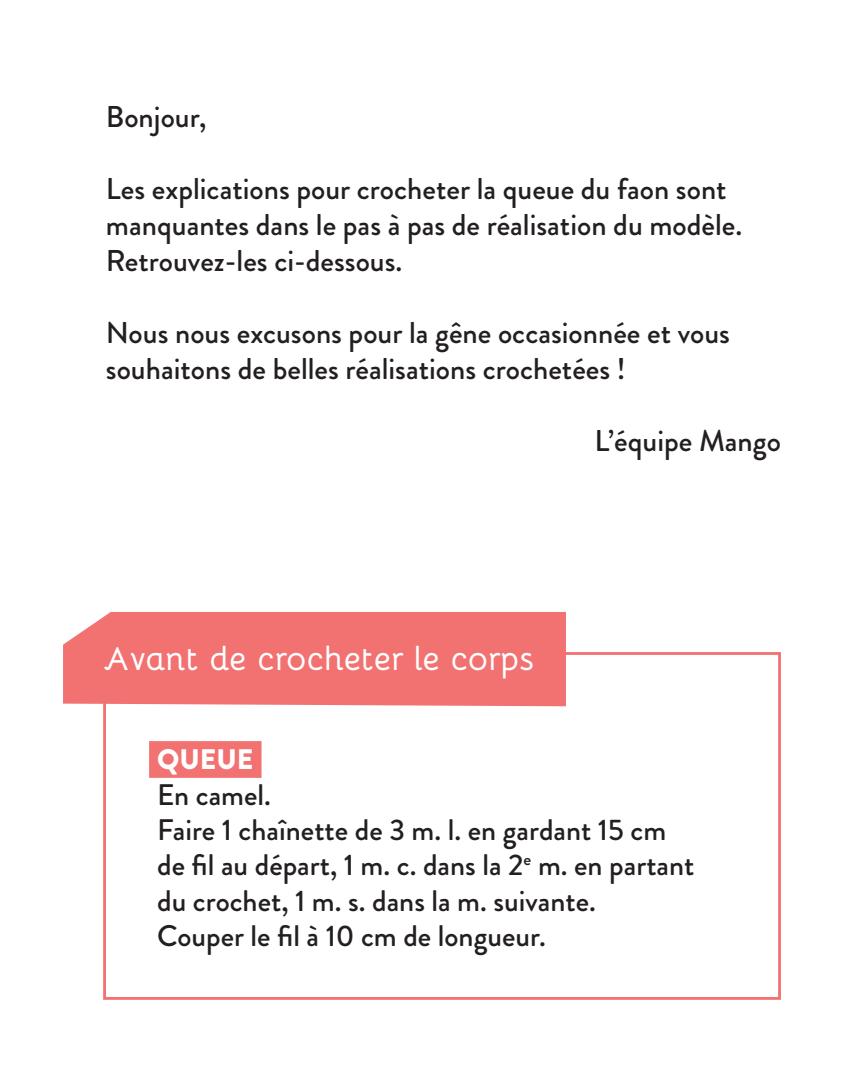
<style>
.page{position:relative;width:844px;height:1092px;background:#fff}
.page>*{position:absolute;margin:0;border:0;box-sizing:border-box;transform-origin:0 0}
.t1{font:700 33.25px "Bellota";letter-spacing:-.01em;color:#fff}
.t2{font:500 30.1px/36.1px "Brandon Grotesque";color:#231f20}
.texte_explis_courant{font:500 29.75px/35.4px "Brandon Grotesque";color:#231f20}
.texte_explis_titre_1{font:900 28.35px "Brandon Grotesque";color:#fff}
</style>
<div class="page">
<div style="left:63px;top:612px;width:503px;height:94px;background:#f27272"></div>
<div style="left:103px;top:652px;width:677px;height:347px;border:3px solid #f27272"></div>
<div style="left:149px;top:741px;width:112px;height:36px;background:#f27272"></div>
<p class="t2" style="left:106px;top:99px;width:102px">Bonjour,</p>
<p class="t2" style="left:106px;top:171px;width:637px">Les explications pour crocheter la queue du faon sont manquantes dans le pas à pas de réalisation du modèle.<br>Retrouvez-les ci-dessous.</p>
<p class="t2" style="left:106px;top:315px;width:625px">Nous nous excusons pour la gêne occasionnée et vous souhaitons de belles réalisations crochetées !</p>
<p class="t2" style="left:594px;top:423px;width:188px">L’équipe Mango</p>
<p class="t1" style="left:104px;top:632px;width:432px">Avant de crocheter le corps</p>
<p class="texte_explis_titre_1" style="left:157px;top:739px;width:98px">QUEUE</p>
<p class="texte_explis_courant" style="left:157px;top:777px;width:115px">En camel.</p>
<p class="texte_explis_courant" style="left:157px;top:812px;width:538px">Faire 1 chaînette de 3 m. l. en gardant 15 cm de fil au départ, 1 m. c. dans la 2<sup>e</sup> m. en partant du crochet, 1 m. s. dans la m. suivante.</p>
<p class="texte_explis_courant" style="left:157px;top:918px;width:390px">Couper le fil à 10 cm de longueur.</p>
</div>
